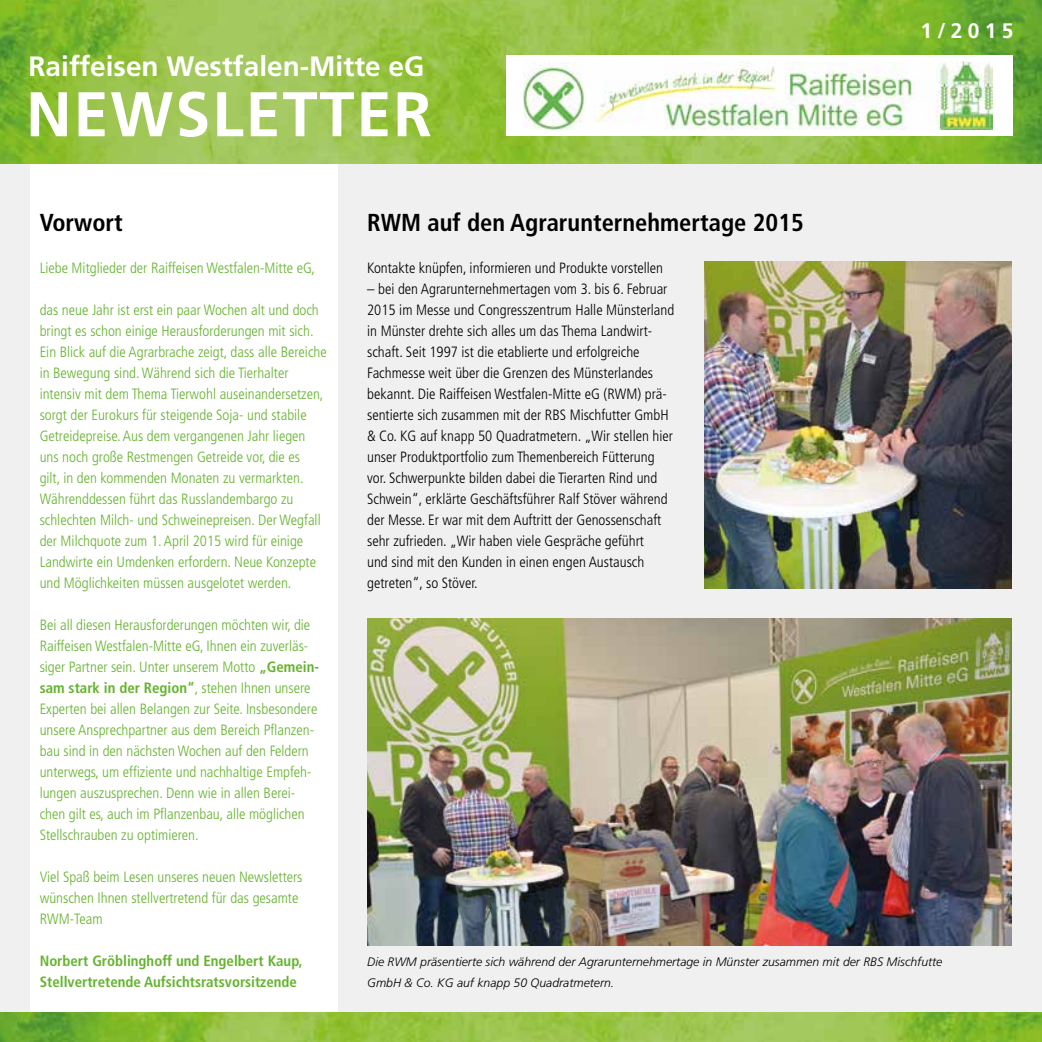
<style>
.page{position:relative;width:1042px;height:1042px;background:#f0f0f0}
.page>*{position:absolute;margin:0;border:0;box-sizing:border-box;transform-origin:0 0}
.t1{font:700 63px "Frutiger LT";letter-spacing:.03em;color:#fff}
.t2{font:700 28px "Frutiger LT";color:#fff}
.t3{font:700 condensed 24.5px "Frutiger LT";color:#000}
.t4{font:700 21px "Frutiger LT";color:#fff}
.t5{font:300 condensed 14.88px/21px "Frutiger LT";color:#65b32e}
.t6{font:300 condensed 14.88px/21px "Frutiger LT";color:#000}
.t7{font:700 condensed 14.88px/21px "Frutiger LT";color:#65b32e}
.t8{font:italic 300 12.25px/21px "Frutiger LT";color:#000}
.s1{font-weight:700}
</style>
<div class="page">
<img style="left:704px;top:262px;width:307px;height:326px">
<div style="left:30px;top:159px;width:307px;height:859px;background:#fff"></div>
<img style="left:0;top:0;width:1042px;height:164px">
<div style="left:506px;top:55px;width:506px;height:81px;background:#fff"></div>
<img style="left:524px;top:62px;width:469px;height:67px">
<img style="left:0;top:1012px;width:1042px;height:30px">
<img style="left:367px;top:618px;width:644px;height:327px">
<h2 class="t2" style="left:29px;top:49px;width:397px">Raiffeisen Westfalen-Mitte eG</h2>
<h1 class="t1" style="left:26px;top:77px;width:407px">NEWSLETTER</h1>
<h3 class="t4" style="left:920px;top:18px;width:95px">1/2015</h3>
<h3 class="t3" style="left:40px;top:208px;width:85px">Vorwort</h3>
<p class="t5" style="left:40px;top:258px;width:277px">Liebe Mitglieder der Raiffeisen Westfalen-Mitte eG,</p>
<p class="t5" style="left:40px;top:300px;width:288px">das neue Jahr ist erst ein paar Wochen alt und doch bringt es schon einige Herausforderungen mit sich.<br>Ein Blick auf die Agrarbrache zeigt, dass alle Bereiche in Bewegung sind. Während sich die Tierhalter intensiv mit dem Thema Tierwohl auseinandersetzen, sorgt der Eurokurs für steigende Soja- und stabile Getreidepreise. Aus dem vergangenen Jahr liegen uns noch große Restmengen Getreide vor, die es<br>gilt, in den kommenden Monaten zu vermarkten.<br>Währenddessen führt das Russlandembargo zu schlechten Milch- und Schweinepreisen. Der Wegfall der Milchquote zum 1. April 2015 wird für einige Landwirte ein Umdenken erfordern. Neue Konzepte und Möglichkeiten müssen ausgelotet werden.</p>
<p class="t5" style="left:40px;top:615px;width:281px">Bei all diesen Herausforderungen möchten wir, die Raiffeisen Westfalen-Mitte eG, Ihnen ein zuverläs&shy;siger Partner sein. Unter unserem Motto <span class="s1">„Gemein&shy;sam stark in der Region“</span>, stehen Ihnen unsere Experten bei allen Belangen zur Seite. Insbesondere unsere Ansprechpartner aus dem Bereich Pflanzen&shy;bau sind in den nächsten Wochen auf den Feldern unterwegs, um effiziente und nachhaltige Empfeh&shy;lungen auszusprechen. Denn wie in allen Berei&shy;chen gilt es, auch im Pflanzenbau, alle möglichen Stellschrauben zu optimieren.</p>
<p class="t5" style="left:40px;top:867px;width:264px">Viel Spaß beim Lesen unseres neuen Newsletters wünschen Ihnen stellvertretend für das gesamte<br>RWM-Team</p>
<p class="t7" style="left:40px;top:950px;width:264px">Norbert Gröblinghoff und Engelbert Kaup,<br>Stellvertretende Aufsichtsratsvorsitzende</p>
<h3 class="t3" style="left:367px;top:208px;width:438px">RWM auf den Agrarunternehmertage 2015</h3>
<p class="t6" style="left:367px;top:258px;width:297px">Kontakte knüpfen, informieren und Produkte vorstellen</p>
<p class="t6" style="left:367px;top:279px;width:309px">– bei den Agrarunternehmertagen vom 3. bis 6. Februar 2015 im Messe und Congresszentrum Halle Münsterland in Münster drehte sich alles um das Thema Landwirt&shy;schaft. Seit 1997 ist die etablierte und erfolgreiche Fachmesse weit über die Grenzen des Münsterlandes bekannt. Die Raiffeisen Westfalen-Mitte eG (RWM) prä&shy;sentierte sich zusammen mit der RBS Mischfutter GmbH &amp; Co. KG auf knapp 50 Quadratmetern. „Wir stellen hier unser Produktportfolio zum Themenbereich Fütterung vor. Schwerpunkte bilden dabei die Tierarten Rind und Schwein“, erklärte Geschäftsführer Ralf Stöver während der Messe. Er war mit dem Auftritt der Genossenschaft sehr zufrieden. „Wir haben viele Gespräche geführt<br>und sind mit den Kunden in einen engen Austausch getreten“, so Stöver.</p>
<p class="t8" style="left:367px;top:951px;width:577px">Die RWM präsentierte sich während der Agrarunternehmertage in Münster zusammen mit der RBS Mischfutte<br>GmbH &amp; Co. KG auf knapp 50 Quadratmetern.</p>
</div>
